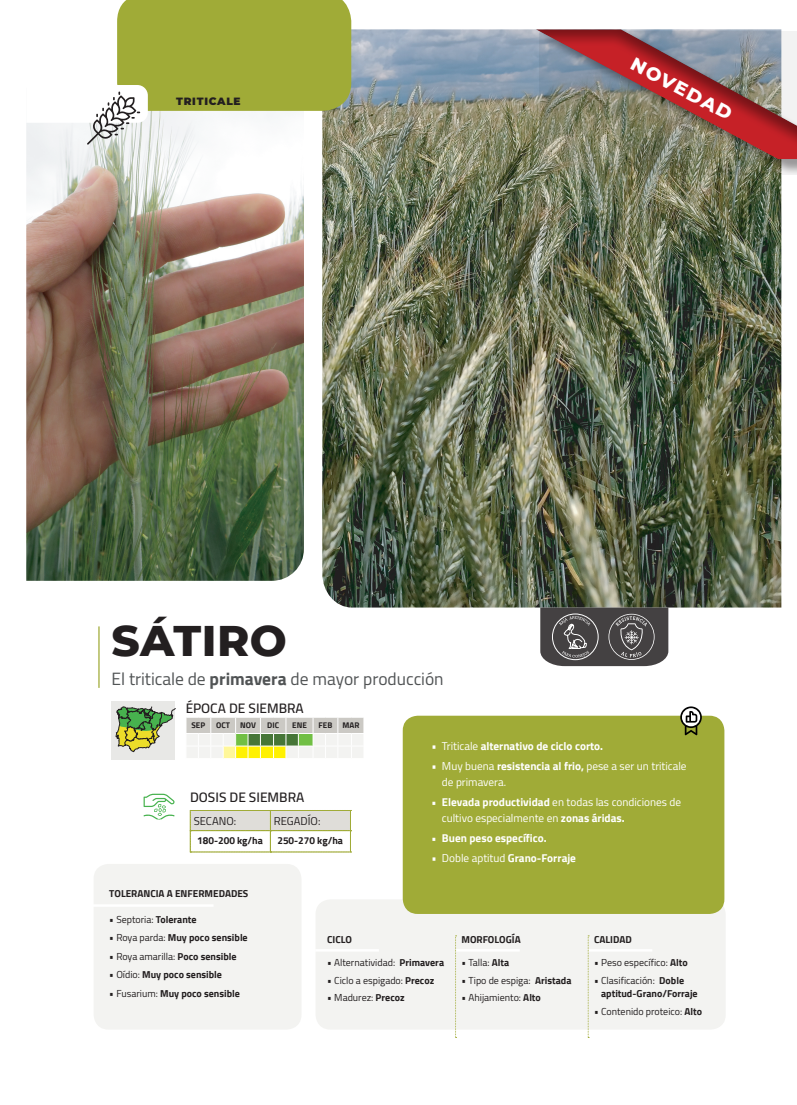
<style>
.page{position:relative;width:797px;height:1105px;background:#fff}
.page>*{position:absolute;margin:0;border:0;box-sizing:border-box;transform-origin:0 0}
.t1{font:800 43.75px "Montserrat";letter-spacing:.01em;color:#231f20}
.t2{font:800 18.75px "Montserrat";color:#fff}
.t3{font:17.5px "Cairo";color:#515455}
.t4{font:600 13.75px "Cairo";color:#231f20}
.t5{font:11.25px/16.2px "Cairo";color:#fff}
.t6{font:700 11.25px "Cairo";color:#fff}
.t7{font:11.25px "Cairo";color:#231f20}
.t8{font:900 10.5px "Montserrat";letter-spacing:.07em;color:#231f20}
.t9{font:10px "Cairo";color:#231f20}
.t10{font:700 10px/13.8px "Cairo";color:#231f20}
.t11{font:700 8.12px "Cairo";color:#231f20}
.s1{font-weight:700}
.s2{font-weight:400}
</style>
<div class="page">
<div style="left:315px;top:899px;width:410px;height:130px;background:#f3f3f1;border-radius:15px"></div>
<div style="left:403px;top:716px;width:321px;height:198px;background:#a0ab37;border-radius:15px"></div>
<svg style="left:680px;top:706px;width:22px;height:29px"></svg>
<img style="left:322px;top:29px;width:459px;height:578px">
<img style="left:26px;top:145px;width:278px;height:436px">
<div style="left:94px;top:864px;width:207px;height:165px;background:#f3f3f1;border-radius:15px"></div>
<svg style="left:190px;top:810px;width:161px;height:43px"></svg>
<svg style="left:143px;top:794px;width:32px;height:26px"></svg>
<hr style="left:92px;top:904px;width:121px;height:3px;background:#fff">
<hr style="left:98px;top:626px;width:2px;height:62px;background:#a0ab37">
<hr style="left:456px;top:949px;width:64px;height:3px;background:#fff">
<hr style="left:588px;top:949px;width:64px;height:3px;background:#fff">
<hr style="left:315px;top:949px;width:64px;height:3px;background:#fff">
<svg style="left:455px;top:935px;width:1px;height:103px"></svg>
<svg style="left:588px;top:935px;width:1px;height:103px"></svg>
<svg style="left:186px;top:717px;width:178px;height:42px"></svg>
<div style="left:111px;top:701px;width:64px;height:58px;background:#e8e8e6"></div>
<svg style="left:116px;top:706px;width:60px;height:46px"></svg>
<svg style="left:539px;top:160px;width:258px;height:15px;background:#7b7f65"></svg>
<svg style="left:534px;top:29px;width:263px;height:131px;background:#96716c"></svg>
<svg style="left:540px;top:607px;width:128px;height:59px;background:#595657"></svg>
<svg style="left:26px;top:0;width:325px;height:145px"></svg>
<p class="t8" style="left:176px;top:93px;width:66px">TRITICALE</p>
<h2 class="t2" style="left:638px;top:50px;width:113px;rotate:28deg">NOVEDAD</h2>
<h1 class="t1" style="left:111px;top:609px;width:177px">SÁTIRO</h1>
<h3 class="t3" style="left:111px;top:664px;width:333px">El triticale de <span class="s1">primavera</span> de mayor producción</h3>
<h3 class="t4" style="left:186px;top:697px;width:120px">ÉPOCA DE SIEMBRA</h3>
<p class="t11" style="left:191px;top:720px;width:15px">SEP</p>
<p class="t11" style="left:216px;top:720px;width:41px">OCT NOV</p>
<p class="t11" style="left:267px;top:720px;width:13px">DIC</p>
<p class="t11" style="left:292px;top:720px;width:16px">ENE</p>
<p class="t11" style="left:318px;top:720px;width:42px">FEB MAR</p>
<h3 class="t4" style="left:190px;top:785px;width:116px">DOSIS DE SIEMBRA</h3>
<p class="t7" style="left:194px;top:812px;width:44px">SECANO:</p>
<p class="t7" style="left:274px;top:812px;width:48px">REGADÍO:</p>
<p class="t10" style="left:197px;top:833px;width:67px">180-200 kg/ha</p>
<p class="t10" style="left:277px;top:833px;width:67px">250-270 kg/ha</p>
<p class="t6" style="left:431px;top:739px;width:173px"><span class="s2">• Triticale</span> alternativo de ciclo corto.</p>
<p class="t5" style="left:442px;top:757px;width:246px;text-indent:-11px">• Muy buena <span class="s1">resistencia al frio,</span> pese a ser un triticale de primavera.</p>
<p class="t5" style="left:442px;top:793px;width:241px;text-indent:-11px"><span class="s1">• Elevada productividad</span> en todas las condiciones de cultivo especialmente en <span class="s1">zonas áridas.</span></p>
<p class="t6" style="left:431px;top:831px;width:117px">• Buen peso específico.</p>
<p class="t5" style="left:431px;top:849px;width:146px">• Doble aptitud <span class="s1">Grano-Forraje</span></p>
<p class="t10" style="left:109px;top:886px;width:141px">TOLERANCIA A ENFERMEDADES</p>
<p class="t9" style="left:109px;top:911px;width:89px">• Septoria: <span class="s1">Tolerante</span></p>
<p class="t10" style="left:109px;top:931px;width:140px"><span class="s2">• Roya parda:</span> Muy poco sensible</p>
<p class="t9" style="left:109px;top:948px;width:129px">• Roya amarilla: <span class="s1">Poco sensible</span></p>
<p class="t10" style="left:109px;top:968px;width:114px"><span class="s2">• Oídio:</span> Muy poco sensible</p>
<p class="t10" style="left:109px;top:986px;width:132px"><span class="s2">• Fusarium:</span> Muy poco sensible</p>
<p class="t10" style="left:327px;top:933px;width:26px">CICLO</p>
<p class="t10" style="left:461px;top:933px;width:61px">MORFOLOGÍA</p>
<p class="t10" style="left:594px;top:933px;width:39px">CALIDAD</p>
<p class="t9" style="left:327px;top:954px;width:118px">• Alternatividad: <span class="s1">Primavera</span></p>
<p class="t9" style="left:327px;top:972px;width:109px">• Ciclo a espigado: <span class="s1">Precoz</span></p>
<p class="t9" style="left:327px;top:989px;width:79px">• Madurez: <span class="s1">Precoz</span></p>
<p class="t9" style="left:594px;top:954px;width:95px">• Peso específico: <span class="s1">Alto</span></p>
<p class="t10" style="left:601px;top:973px;width:98px;text-indent:-7px"><span class="s2">• Clasificación:</span> Doble aptitud-Grano/Forraje</p>
<p class="t9" style="left:594px;top:1003px;width:109px">• Contenido proteico: <span class="s1">Alto</span></p>
<p class="t9" style="left:461px;top:954px;width:49px">• Talla: <span class="s1">Alta</span></p>
<p class="t9" style="left:461px;top:972px;width:111px">• Tipo de espiga: <span class="s1">Aristada</span></p>
<p class="t9" style="left:461px;top:989px;width:81px">• Ahijamiento: <span class="s1">Alto</span></p>
</div>
